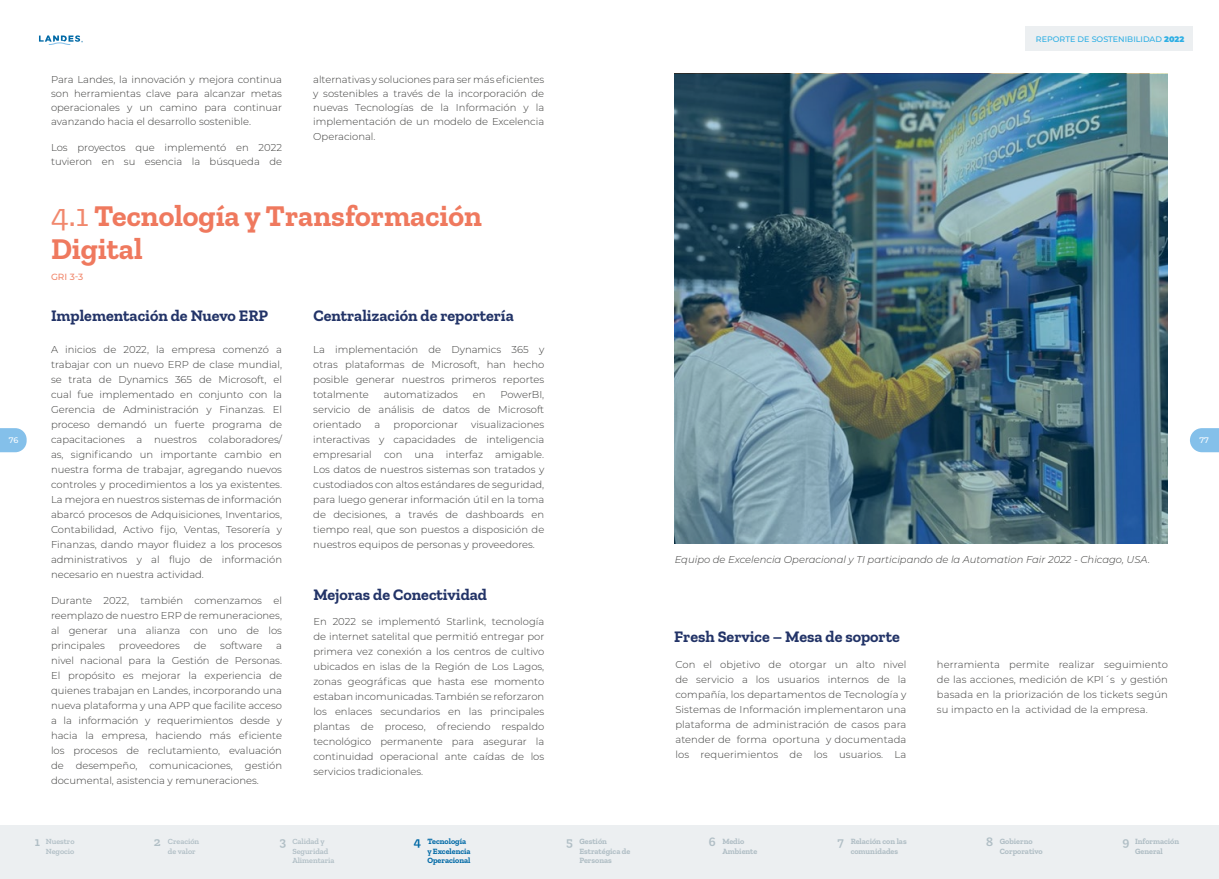
<style>
.page{position:relative;width:1219px;height:879px;background:#fff}
.page>*{position:absolute;margin:0;border:0;box-sizing:border-box;transform-origin:0 0}
.t1{font:700 30px/33px "Zilla Slab";color:#ef795e}
.t2{font:700 16px "Zilla Slab";color:#223367}
.t3{font:600 13px "Zilla Slab";color:#b0bec5}
.t4{font:600 13px "Zilla Slab";color:#0069a6}
.t5{font:300 10px/15px "Montserrat";color:#3c3c3b;text-align:justify}
.t6{font:italic 300 10px "Montserrat";color:#3c3c3b}
.t7{font:500 9px "Montserrat";color:#f1886d}
.t8{font:700 8px/9.6px "Zilla Slab";color:#b0bec5}
.t9{font:600 8px/9.6px "Zilla Slab";color:#b0bec5}
.t10{font:700 8px/9.6px "Zilla Slab";color:#0069a6}
.t11{font:500 8px "Montserrat";color:#2eafe4}
.t12{font:500 8px "Montserrat";color:#fff}
.s1{font-weight:400;font-size:33px;color:#f1886d}
.s2{font-weight:900}
</style>
<div class="page">
<img style="left:674px;top:74px;width:494px;height:469px">
<svg style="left:39px;top:35px;width:44px;height:10px"></svg>
<div style="left:1025px;top:26px;width:168px;height:24px;background:#eceff1"></div>
<div style="left:0;top:825px;width:1219px;height:54px;background:#eceff1"></div>
<svg style="left:0;top:428px;width:27px;height:24px"></svg>
<svg style="left:1190px;top:428px;width:29px;height:24px"></svg>
<p class="t5" style="left:51px;top:73px;width:233px;line-height:14px">Para Landes, la innovación y mejora continua son herramientas clave para alcanzar metas operacionales y un camino para continuar avanzando hacia el desarrollo sostenible.</p>
<p class="t5" style="left:51px;top:140px;width:233px;line-height:14px">Los proyectos que implementó en 2022 tuvieron en su esencia la búsqueda de</p>
<p class="t5" style="left:313px;top:73px;width:233px;line-height:14px">alternativas y soluciones para ser más eficientes y sostenibles a través de la incorporación de nuevas Tecnologías de la Información y la implementación de un modelo de Excelencia</p>
<p class="t5" style="left:313px;top:129px;width:64px">Operacional.</p>
<h1 class="t1" style="left:51px;top:200px;width:432px"><span class="s1">4.1</span> Tecnología y Transformación<br>Digital</h1>
<p class="t7" style="left:51px;top:270px;width:34px">GRI 3-3</p>
<p class="t11" style="left:1036px;top:34px;width:150px">REPORTE DE SOSTENIBILIDAD <span class="s2">2022</span></p>
<h2 class="t2" style="left:51px;top:306px;width:219px">Implementación de Nuevo ERP</h2>
<p class="t5" style="left:51px;top:341px;width:233px">A inicios de 2022, la empresa comenzó a trabajar con un nuevo ERP de clase mundial, se trata de Dynamics 365 de Microsoft, el cual fue implementado en conjunto con la Gerencia de Administración y Finanzas. El proceso demandó un fuerte programa de capacitaciones a nuestros colaboradores/ as, significando un importante cambio en nuestra forma de trabajar, agregando nuevos controles y procedimientos a los ya existentes.<br>La mejora en nuestros sistemas de información abarcó procesos de Adquisiciones, Inventarios, Contabilidad, Activo fijo, Ventas, Tesorería y Finanzas, dando mayor fluidez a los procesos administrativos y al flujo de información necesario en nuestra actividad.</p>
<p class="t5" style="left:51px;top:593px;width:233px">Durante 2022, también comenzamos el reemplazo de nuestro ERP de remuneraciones, al generar una alianza con uno de los principales</p>
<h2 class="t2" style="left:313px;top:306px;width:202px">Centralización de reportería</h2>
<p class="t5" style="left:313px;top:341px;width:233px">La implementación de Dynamics 365 y otras plataformas de Microsoft, han hecho posible generar nuestros primeros reportes totalmente</p>
<p class="t5" style="left:384px;top:386px;width:76px">automatizados</p>
<p class="t5" style="left:473px;top:386px;width:14px">en</p>
<p class="t5" style="left:313px;top:386px;width:233px;text-indent:187px">PowerBI, servicio de análisis de datos de Microsoft orientado</p>
<p class="t5" style="left:313px;top:416px;width:233px;text-indent:158px">visualizaciones interactivas y capacidades de inteligencia empresarial con una interfaz amigable.<br>Los datos de nuestros sistemas son tratados y custodiados con altos estándares de seguridad, para luego generar información útil en la toma de decisiones, a través de dashboards en tiempo real, que son puestos a disposición de nuestros equipos de personas y proveedores.</p>
<h2 class="t2" style="left:313px;top:585px;width:175px">Mejoras de Conectividad</h2>
<p class="t5" style="left:313px;top:613px;width:232px">En 2022 se implementó Starlink, tecnología de internet satelital que permitió entregar por primera vez conexión a los centros de cultivo ubicados en islas de la Región de Los Lagos, zonas geográficas que hasta ese momento estaban incomunicadas. También se reforzaron los enlaces secundarios en las principales plantas de proceso, ofreciendo respaldo tecnológico permanente para asegurar la continuidad operacional ante caídas de los servicios tradicionales.</p>
<p class="t5" style="left:375px;top:416px;width:7px">a</p>
<p class="t5" style="left:394px;top:416px;width:66px">proporcionar</p>
<p class="t12" style="left:9px;top:435px;width:11px">76</p>
<p class="t12" style="left:1199px;top:435px;width:11px">77</p>
<p class="t6" style="left:675px;top:552px;width:477px">Equipo de Excelencia Operacional y TI participando de la Automation Fair 2022 - Chicago, USA.</p>
<h2 class="t2" style="left:674px;top:627px;width:227px">Fresh Service – Mesa de soporte</h2>
<p class="t5" style="left:675px;top:656px;width:233px">Con el objetivo de otorgar un alto nivel de servicio a los usuarios internos de la compañía, los departamentos de Tecnología y Sistemas de Información implementaron una plataforma de administración de casos para atender de forma oportuna y documentada los requerimientos de los usuarios. La</p>
<p class="t5" style="left:937px;top:656px;width:233px">herramienta permite realizar seguimiento de las acciones, medición de KPI´s y gestión basada en la priorización de los tickets según su impacto en la actividad de la empresa.</p>
<p class="t5" style="left:119px;top:638px;width:63px">proveedores</p>
<p class="t5" style="left:194px;top:638px;width:14px">de</p>
<p class="t5" style="left:220px;top:638px;width:44px">software</p>
<p class="t5" style="left:51px;top:638px;width:233px;text-indent:225px">a nivel nacional para la Gestión de Personas.<br>El propósito es mejorar la experiencia de quienes trabajan en Landes, incorporando una nueva plataforma y una APP que facilite acceso a la información y requerimientos desde y hacia la empresa, haciendo más eficiente los procesos de reclutamiento, evaluación de desempeño, comunicaciones, gestión documental, asistencia y remuneraciones.</p>
<h3 class="t3" style="left:709px;top:834px;width:8px">6</h3>
<p class="t8" style="left:851px;top:837px;width:58px">Relación con las comunidades</p>
<h3 class="t3" style="left:986px;top:834px;width:9px">8</h3>
<p class="t8" style="left:1135px;top:837px;width:46px">Información<br>General</p>
<h3 class="t3" style="left:35px;top:834px;width:7px">1</h3>
<p class="t8" style="left:579px;top:837px;width:52px">Gestión<br>Estratégica de<br>Personas</p>
<h3 class="t3" style="left:279px;top:834px;width:8px">3</h3>
<p class="t10" style="left:427px;top:837px;width:45px">Tecnología y Excelencia<br>Operacional</p>
<p class="t9" style="left:168px;top:836px;width:33px">Creación</p>
<h3 class="t4" style="left:414px;top:834px;width:9px">4</h3>
<p class="t9" style="left:168px;top:846px;width:29px">de valor</p>
<p class="t9" style="left:292px;top:836px;width:44px">Calidad y<br>Seguridad<br>Alimentaria</p>
<h3 class="t3" style="left:566px;top:834px;width:8px">5</h3>
<p class="t8" style="left:722px;top:837px;width:36px">Medio<br>Ambiente</p>
<h3 class="t3" style="left:837px;top:834px;width:8px">7</h3>
<p class="t8" style="left:1000px;top:837px;width:44px">Gobierno<br>Corporativo</p>
<p class="t9" style="left:46px;top:836px;width:30px">Nuestro</p>
<h3 class="t3" style="left:154px;top:834px;width:8px">2</h3>
<p class="t9" style="left:46px;top:846px;width:30px">Negocio</p>
<h3 class="t3" style="left:1123px;top:834px;width:8px">9</h3>
</div>
